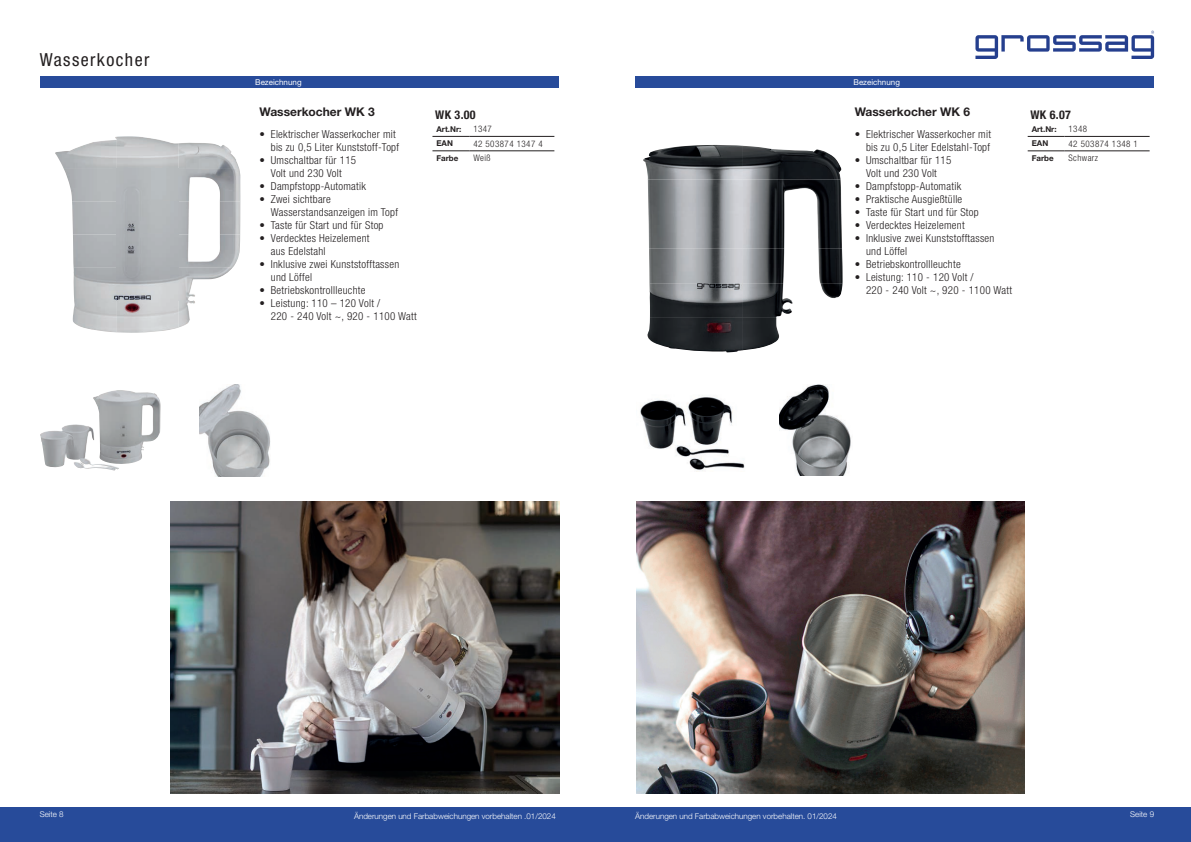
<style>
.page{position:relative;width:1191px;height:842px;background:#fff}
.page>*{position:absolute;margin:0;border:0;box-sizing:border-box;transform-origin:0 0}
.t1{font:condensed 18px "Helvetica Neue LT Pro";letter-spacing:.08em;color:#231f20}
.t2{font:700 12px "Helvetica Neue LT Pro";color:#231f20}
.t3{font:700 condensed 12px "Helvetica Neue LT Pro";letter-spacing:.025em;color:#231f20}
.t4{font:300 condensed 11px/13px "Helvetica Neue LT Pro";letter-spacing:.025em;color:#231f20}
.t5{font:300 condensed 9px "Helvetica Neue LT Pro";letter-spacing:.05em;color:#231f20}
.t6{font:300 8px "Helvetica Neue LT Pro";color:#fff}
.t7{font:700 8px "Helvetica Neue LT Pro";color:#231f20}
.t8{font:8px "Helvetica Neue LT Pro";color:#fff}
</style>
<div class="page">
<div style="left:0;top:808px;width:1191px;height:34px;background:#274b9a"></div>
<svg style="left:975px;top:31px;width:179px;height:28px"></svg>
<img style="left:55px;top:136px;width:124px;height:33px">
<img style="left:179px;top:143px;width:60px;height:26px">
<img style="left:64px;top:169px;width:176px;height:33px">
<img style="left:72px;top:202px;width:168px;height:65px">
<img style="left:74px;top:267px;width:159px;height:33px">
<img style="left:73px;top:300px;width:106px;height:33px">
<img style="left:179px;top:300px;width:16px;height:28px">
<hr style="left:432px;top:136px;width:37px;height:1px;background:#231f20">
<hr style="left:469px;top:136px;width:85px;height:1px;background:#231f20">
<hr style="left:432px;top:151px;width:37px;height:1px;background:#231f20">
<hr style="left:469px;top:151px;width:85px;height:1px;background:#231f20">
<img style="left:40px;top:390px;width:121px;height:78px">
<img style="left:199px;top:384px;width:72px;height:92px">
<img style="left:170px;top:502px;width:389px;height:291px">
<img style="left:643px;top:145px;width:198px;height:35px">
<img style="left:648px;top:179px;width:194px;height:139px">
<img style="left:647px;top:318px;width:96px;height:34px">
<img style="left:743px;top:318px;width:36px;height:32px">
<hr style="left:1027px;top:136px;width:37px;height:1px;background:#231f20">
<hr style="left:1064px;top:136px;width:85px;height:1px;background:#231f20">
<hr style="left:1027px;top:151px;width:37px;height:1px;background:#231f20">
<hr style="left:1064px;top:151px;width:85px;height:1px;background:#231f20">
<img style="left:640px;top:397px;width:105px;height:75px">
<img style="left:780px;top:384px;width:71px;height:91px">
<img style="left:636px;top:502px;width:388px;height:291px">
<div style="left:40px;top:76px;width:518px;height:11px;background:#274b9a"></div>
<div style="left:635px;top:76px;width:519px;height:11px;background:#274b9a"></div>
<h1 class="t1" style="left:40px;top:49px;width:111px">Wasserkocher</h1>
<p class="t8" style="left:255px;top:77px;width:48px">Bezeichnung</p>
<p class="t8" style="left:853px;top:77px;width:48px">Bezeichnung</p>
<p class="t2" style="left:259px;top:104px;width:117px">Wasserkocher WK 3</p>
<p class="t4" style="left:259px;top:127px;width:141px;text-align:right">• Elektrischer Wasserkocher mit bis zu 0,5 Liter Kunststoff-Topf</p>
<p class="t4" style="left:259px;top:153px;width:98px;text-align:center">• Umschaltbar für 115<br>Volt und 230 Volt</p>
<p class="t4" style="left:259px;top:179px;width:108px">• Dampfstopp-Automatik</p>
<p class="t4" style="left:271px;top:192px;width:129px;text-indent:-11px">• Zwei sichtbare<br>Wasserstandsanzeigen im Topf</p>
<p class="t4" style="left:259px;top:218px;width:126px">• Taste für Start und für Stop</p>
<p class="t4" style="left:271px;top:231px;width:100px;text-indent:-11px">• Verdecktes Heizelement aus Edelstahl</p>
<p class="t4" style="left:271px;top:257px;width:130px;text-indent:-11px">• Inklusive zwei Kunststofftassen und Löffel</p>
<p class="t4" style="left:259px;top:283px;width:107px">• Betriebskontrollleuchte</p>
<p class="t4" style="left:271px;top:296px;width:147px;text-indent:-11px">• Leistung: 110 – 120 Volt /<br>220 - 240 Volt ~, 920 - 1100 Watt</p>
<p class="t3" style="left:435px;top:108px;width:42px">WK 3.00</p>
<p class="t7" style="left:436px;top:124px;width:26px">Art.Nr:</p>
<p class="t5" style="left:473px;top:124px;width:20px">1347</p>
<p class="t7" style="left:436px;top:138px;width:18px">EAN</p>
<p class="t5" style="left:473px;top:138px;width:71px">42 503874 1347 4</p>
<p class="t7" style="left:436px;top:153px;width:23px">Farbe</p>
<p class="t5" style="left:473px;top:153px;width:19px">Weiß</p>
<p class="t2" style="left:854px;top:104px;width:117px">Wasserkocher WK 6</p>
<p class="t4" style="left:854px;top:127px;width:138px;text-align:right">• Elektrischer Wasserkocher mit bis zu 0,5 Liter Edelstahl-Topf</p>
<p class="t4" style="left:854px;top:153px;width:98px;text-align:center">• Umschaltbar für 115<br>Volt und 230 Volt</p>
<p class="t4" style="left:854px;top:179px;width:108px">• Dampfstopp-Automatik</p>
<p class="t4" style="left:854px;top:192px;width:109px">• Praktische Ausgießtülle</p>
<p class="t4" style="left:854px;top:205px;width:126px">• Taste für Start und für Stop</p>
<p class="t4" style="left:854px;top:218px;width:111px">• Verdecktes Heizelement</p>
<p class="t4" style="left:866px;top:231px;width:130px;text-indent:-11px">• Inklusive zwei Kunststofftassen und Löffel</p>
<p class="t4" style="left:854px;top:257px;width:107px">• Betriebskontrollleuchte</p>
<p class="t4" style="left:866px;top:270px;width:147px;text-indent:-11px">• Leistung: 110 - 120 Volt /<br>220 - 240 Volt ~, 920 - 1100 Watt</p>
<p class="t3" style="left:1030px;top:108px;width:42px">WK 6.07</p>
<p class="t7" style="left:1031px;top:124px;width:26px">Art.Nr:</p>
<p class="t5" style="left:1068px;top:124px;width:20px">1348</p>
<p class="t7" style="left:1031px;top:138px;width:18px">EAN</p>
<p class="t5" style="left:1068px;top:138px;width:71px">42 503874 1348 1</p>
<p class="t7" style="left:1031px;top:153px;width:23px">Farbe</p>
<p class="t5" style="left:1068px;top:153px;width:31px">Schwarz</p>
<p class="t6" style="left:40px;top:809px;width:25px">Seite 8</p>
<p class="t6" style="left:354px;top:811px;width:203px">Änderungen und Farbabweichungen vorbehalten .01/2024</p>
<p class="t6" style="left:635px;top:811px;width:203px">Änderungen und Farbabweichungen vorbehalten. 01/2024</p>
<p class="t6" style="left:1130px;top:809px;width:25px">Seite 9</p>
</div>
